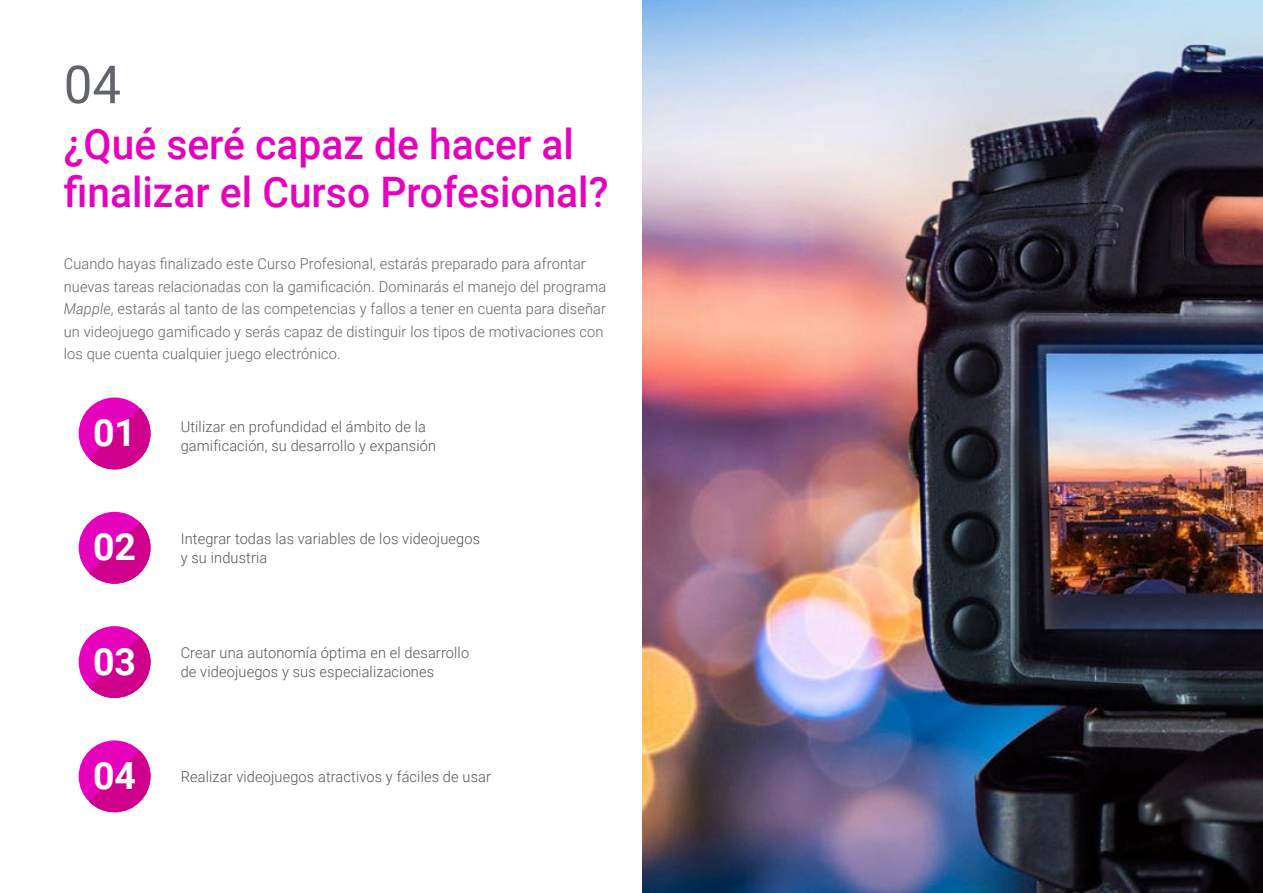
<style>
.page{position:relative;width:1263px;height:893px;background:#fff}
.page>*{position:absolute;margin:0;border:0;box-sizing:border-box;transform-origin:0 0}
.t1{font:52.5px "Roboto";color:#61646a}
.t2{font:500 42px/48px "Roboto";color:#e602bd}
.t3{font:700 37.5px "Roboto";color:#fff}
.t4{font:300 15px/22.5px "Roboto";letter-spacing:.01em;color:#61646a}
.t5{font:300 15px/19.5px "Roboto";letter-spacing:.01em;color:#52555b}
.s1{font-style:italic}
</style>
<div class="page">
<div style="left:79px;top:512px;width:71px;height:72px;background:#e602bd;border-radius:50%"></div>
<svg style="left:89px;top:522px;width:61px;height:62px"></svg>
<div style="left:79px;top:740px;width:71px;height:72px;background:#e602bd;border-radius:50%"></div>
<svg style="left:89px;top:751px;width:61px;height:61px"></svg>
<div style="left:79px;top:626px;width:71px;height:72px;background:#e602bd;border-radius:50%"></div>
<svg style="left:89px;top:637px;width:61px;height:61px"></svg>
<div style="left:79px;top:398px;width:71px;height:71px;background:#e602bd;border-radius:50%"></div>
<svg style="left:89px;top:408px;width:61px;height:61px"></svg>
<img style="left:642px;top:0;width:621px;height:893px">
<h1 class="t1" style="left:64px;top:48px;width:59px">04</h1>
<h2 class="t2" style="left:64px;top:119px;width:546px">¿Qué seré capaz de hacer al finalizar el Curso Profesional?</h2>
<p class="t4" style="left:64px;top:252px;width:544px">Cuando hayas finalizado este Curso Profesional, estarás preparado para afrontar nuevas tareas relacionadas con la gamificación. Dominarás el manejo del programa <span class="s1">Mapple</span>, estarás al tanto de las competencias y fallos a tener en cuenta para diseñar un videojuego gamificado y serás capaz de distinguir los tipos de motivaciones con los que cuenta cualquier juego electrónico.</p>
<h3 class="t3" style="left:93px;top:407px;width:45px">01</h3>
<p class="t5" style="left:181px;top:416px;width:247px">Utilizar en profundidad el ámbito de la</p>
<p class="t5" style="left:181px;top:435px;width:257px">gamificación, su desarrollo y expansión</p>
<h3 class="t3" style="left:93px;top:521px;width:45px">02</h3>
<p class="t5" style="left:181px;top:528px;width:301px">Integrar todas las variables de los videojuegos y su industria</p>
<h3 class="t3" style="left:93px;top:635px;width:45px">03</h3>
<p class="t5" style="left:181px;top:642px;width:290px">Crear una autonomía óptima en el desarrollo de videojuegos y sus especializaciones</p>
<h3 class="t3" style="left:93px;top:749px;width:45px">04</h3>
<p class="t5" style="left:181px;top:766px;width:312px">Realizar videojuegos atractivos y fáciles de usar</p>
</div>
